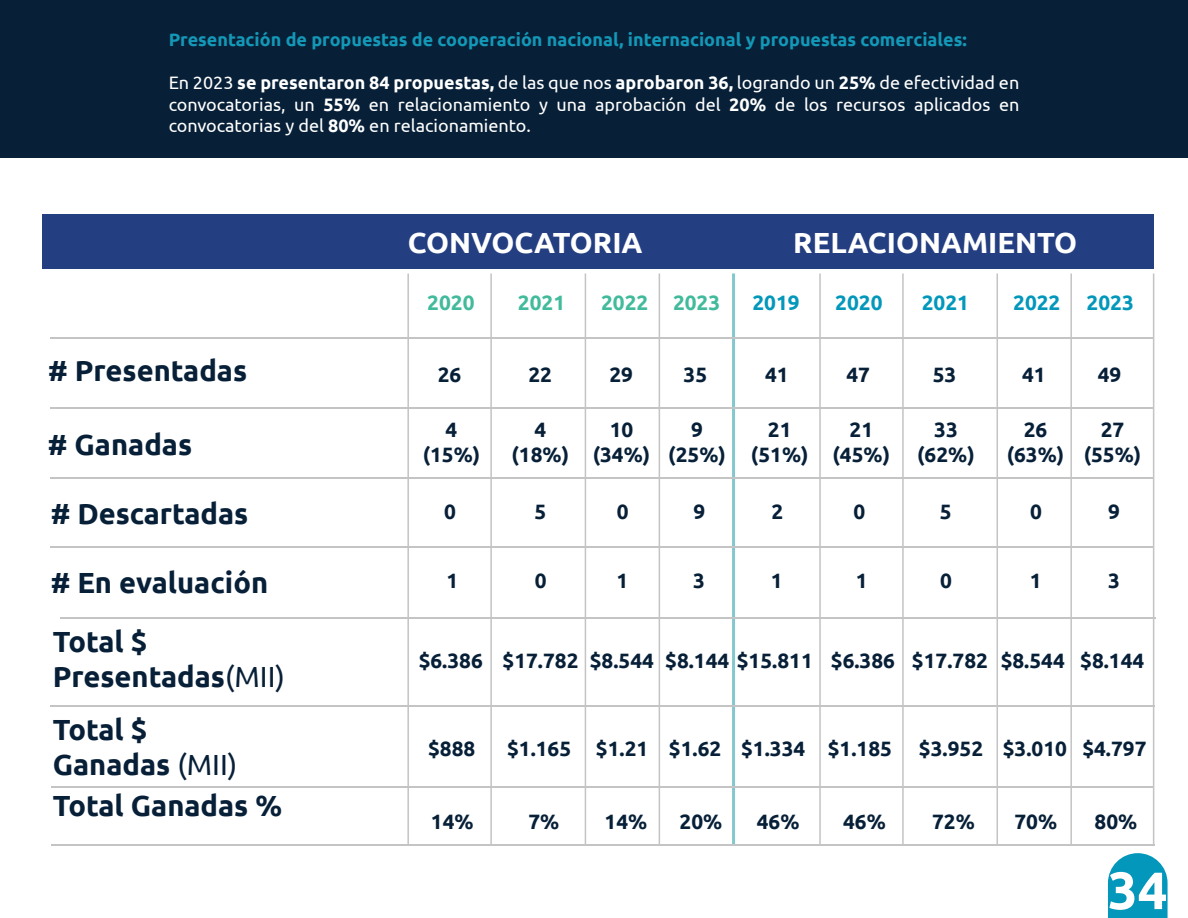
<style>
.page{position:relative;width:1188px;height:918px;background:#fff}
.page>*{position:absolute;margin:0;border:0;box-sizing:border-box;transform-origin:0 0}
.t1{font:700 52.5px "Ubuntu";color:#fff}
.t2{font:700 29.1px/35px "Ubuntu";color:#072038}
.t3{font:700 29.1px "Ubuntu";color:#fff}
.t4{font:700 20.85px/24.9px "Ubuntu";color:#072038;text-align:center}
.t5{font:700 20.85px "Ubuntu";color:#0297bb}
.t6{font:700 20.85px "Ubuntu";color:#42ba9c}
.t7{font:18px/21.6px "Ubuntu";color:#fff;text-align:justify}
.t8{font:700 18px "Ubuntu";color:#1498b7}
.s1{font-weight:700}
.s2{font-weight:400}
.s3{color:#fff}
</style>
<div class="page">
<div style="left:0;top:0;width:1188px;height:158px;background:#072038"></div>
<hr style="left:407px;top:273px;width:2px;height:572px;background:#c4c4c4">
<hr style="left:490px;top:273px;width:2px;height:572px;background:#c4c4c4">
<hr style="left:585px;top:273px;width:1px;height:572px;background:#c4c4c4">
<hr style="left:659px;top:273px;width:1px;height:572px;background:#c4c4c4">
<hr style="left:819px;top:273px;width:2px;height:572px;background:#c4c4c4">
<hr style="left:902px;top:273px;width:2px;height:572px;background:#c4c4c4">
<hr style="left:996px;top:273px;width:2px;height:572px;background:#c4c4c4">
<hr style="left:1070px;top:273px;width:2px;height:572px;background:#c4c4c4">
<hr style="left:1153px;top:273px;width:1px;height:572px;background:#c4c4c4">
<hr style="left:732px;top:273px;width:3px;height:572px;background:#84c8ce">
<div style="left:42px;top:214px;width:1112px;height:55px;background:#243e82"></div>
<hr style="left:51px;top:337px;width:1103px;height:1px;background:#c4c4c4">
<hr style="left:51px;top:407px;width:1103px;height:2px;background:#c4c4c4">
<hr style="left:51px;top:478px;width:1103px;height:1px;background:#c4c4c4">
<hr style="left:51px;top:547px;width:1103px;height:1px;background:#c4c4c4">
<hr style="left:60px;top:617px;width:1095px;height:1px;background:#c4c4c4">
<hr style="left:51px;top:705px;width:1104px;height:2px;background:#c4c4c4">
<hr style="left:51px;top:786px;width:1102px;height:2px;background:#c4c4c4">
<hr style="left:51px;top:844px;width:1103px;height:1px;background:#c4c4c4">
<svg style="left:1108px;top:853px;width:60px;height:65px;background:#1da2c2"></svg>
<p class="t8" style="left:169px;top:29px;width:800px">Presentación de propuestas de cooperación nacional, internacional y propuestas comerciales:</p>
<p class="t7" style="left:169px;top:71px;width:852px">En 2023 <span class="s1">se presentaron 84 propuestas,</span> de las que nos <span class="s1">aprobaron 36,</span> logrando un <span class="s1">25%</span> de efectividad en convocatorias, un <span class="s1">55%</span> en relacionamiento y una aprobación del <span class="s1">20%</span> de los recursos aplicados en convocatorias y del <span class="s1">80%</span> en relacionamiento.</p>
<h2 class="t3" style="left:408px;top:225px;width:236px">CONVOCATORIA</h2>
<h2 class="t3" style="left:793px;top:225px;width:285px">RELACIONAMIENTO</h2>
<h2 class="t2" style="left:48px;top:353px;width:201px"># Presentadas</h2>
<h2 class="t2" style="left:48px;top:427px;width:146px"># Ganadas</h2>
<h2 class="t2" style="left:50px;top:495px;width:200px"># Descartadas</h2>
<h2 class="t2" style="left:50px;top:564px;width:219px"># En evaluación</h2>
<h2 class="t2" style="left:53px;top:623px;width:234px">Total $<br>Presentadas<span class="s2">(MII)</span></h2>
<h2 class="t2" style="left:53px;top:711px;width:186px">Total $<br>Ganadas <span class="s2">(MII)</span></h2>
<h2 class="t2" style="left:53px;top:788px;width:231px">Total Ganadas %</h2>
<p class="t6" style="left:427px;top:290px;width:49px">2020</p>
<p class="t6" style="left:518px;top:290px;width:49px">2021</p>
<p class="t6" style="left:601px;top:290px;width:121px">2022 2023</p>
<p class="t5" style="left:752px;top:290px;width:49px">2019</p>
<p class="t5" style="left:835px;top:290px;width:49px">2020</p>
<p class="t5" style="left:922px;top:290px;width:49px">2021</p>
<p class="t5" style="left:1013px;top:290px;width:49px">2022</p>
<p class="t5" style="left:1087px;top:290px;width:49px">2023</p>
<p class="t4" style="left:438px;top:362px;width:25px">26</p>
<p class="t4" style="left:528px;top:362px;width:25px">22</p>
<p class="t4" style="left:609px;top:362px;width:25px">29</p>
<p class="t4" style="left:684px;top:362px;width:25px">35</p>
<p class="t4" style="left:765px;top:362px;width:25px">41</p>
<p class="t4" style="left:846px;top:362px;width:25px">47</p>
<p class="t4" style="left:933px;top:362px;width:25px">53</p>
<p class="t4" style="left:1022px;top:362px;width:25px">41</p>
<p class="t4" style="left:1098px;top:362px;width:25px">49</p>
<p class="t4" style="left:423px;top:417px;width:59px">4 (15%)</p>
<p class="t4" style="left:512px;top:417px;width:59px">4 (18%)</p>
<p class="t4" style="left:593px;top:417px;width:59px">10 (34%)</p>
<p class="t4" style="left:668px;top:417px;width:59px">9 (25%)</p>
<p class="t4" style="left:751px;top:417px;width:59px">21 (51%)</p>
<p class="t4" style="left:833px;top:417px;width:59px">21 (45%)</p>
<p class="t4" style="left:917px;top:417px;width:59px">33 (62%)</p>
<p class="t4" style="left:1007px;top:417px;width:59px">26 (63%)</p>
<p class="t4" style="left:1084px;top:417px;width:59px">27 (55%)</p>
<p class="t4" style="left:444px;top:499px;width:13px">0</p>
<p class="t4" style="left:535px;top:499px;width:13px">5</p>
<p class="t4" style="left:617px;top:499px;width:13px">0</p>
<p class="t4" style="left:693px;top:499px;width:13px">9</p>
<p class="t4" style="left:771px;top:499px;width:13px">2</p>
<p class="t4" style="left:853px;top:499px;width:13px">0</p>
<p class="t4" style="left:940px;top:499px;width:13px">5</p>
<p class="t4" style="left:1030px;top:499px;width:13px">0</p>
<p class="t4" style="left:1108px;top:499px;width:13px">9</p>
<p class="t4" style="left:447px;top:568px;width:13px">1</p>
<p class="t4" style="left:535px;top:568px;width:13px">0</p>
<p class="t4" style="left:616px;top:568px;width:13px">1</p>
<p class="t4" style="left:693px;top:568px;width:13px">3</p>
<p class="t4" style="left:771px;top:568px;width:13px">1</p>
<p class="t4" style="left:856px;top:568px;width:13px">1</p>
<p class="t4" style="left:940px;top:568px;width:13px">0</p>
<p class="t4" style="left:1030px;top:568px;width:13px">1</p>
<p class="t4" style="left:1108px;top:568px;width:13px">3</p>
<p class="t4" style="left:327px;top:648px;width:819px"><span class="s3">$15.811</span> $6.386 $17.782 $8.544 $8.144 $15.811 $6.386 $17.782 $8.544 $8.144</p>
<p class="t4" style="left:428px;top:736px;width:49px">$888</p>
<p class="t4" style="left:507px;top:736px;width:386px">$1.165 $1.21 $1.62 $1.334 $1.185</p>
<p class="t4" style="left:919px;top:736px;width:229px">$3.952 $3.010 $4.797</p>
<p class="t4" style="left:431px;top:809px;width:44px">14%</p>
<p class="t4" style="left:528px;top:809px;width:32px">7%</p>
<p class="t4" style="left:605px;top:809px;width:44px">14%</p>
<p class="t4" style="left:680px;top:809px;width:44px">20%</p>
<p class="t4" style="left:757px;top:809px;width:44px">46%</p>
<p class="t4" style="left:843px;top:809px;width:44px">46%</p>
<p class="t4" style="left:932px;top:809px;width:44px">72%</p>
<p class="t4" style="left:1015px;top:809px;width:44px">70%</p>
<p class="t4" style="left:1095px;top:809px;width:44px">80%</p>
<h1 class="t1" style="left:1108px;top:859px;width:61px">34</h1>
</div>
